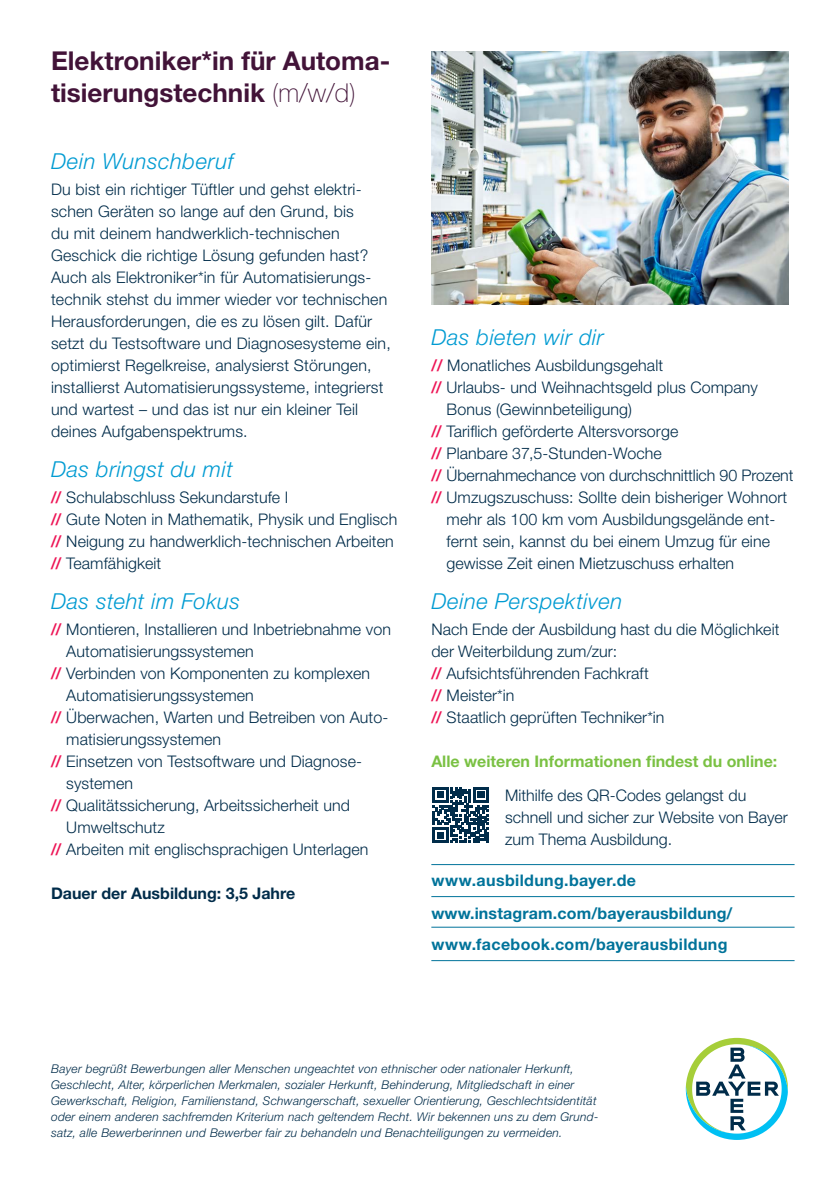
<style>
.page{position:relative;width:840px;height:1191px;background:#fff}
.page>*{position:absolute;margin:0;border:0;box-sizing:border-box;transform-origin:0 0}
.t1{font:700 26px/32px "Helvetica Neue LT Std";color:#421338}
.t2{font:italic 300 22px "Helvetica Neue LT Std";letter-spacing:.025em;color:#009bd2}
.t3{font:300 16px/22px "Helvetica Neue LT Std";letter-spacing:.005em;color:#002c4a}
.t4{font:700 16px/33px "Helvetica Neue LT Std";letter-spacing:.02em;color:#00739a}
.t5{font:700 16px "Helvetica Neue LT Std";color:#7ac143}
.t6{font:700 16px "Helvetica Neue LT Std";color:#002c4a}
.t7{font:italic 300 12px/16px "Helvetica Neue LT Std";letter-spacing:.02em;color:#002c4a}
.s1{font-weight:100}
.s2{font-weight:500;font-style:italic;color:#ed1556}
</style>
<div class="page">
<hr style="left:431px;top:864px;width:363px;height:1px;background:#00739a">
<hr style="left:431px;top:896px;width:363px;height:1px;background:#00739a">
<hr style="left:431px;top:927px;width:363px;height:1px;background:#00739a">
<hr style="left:431px;top:960px;width:363px;height:1px;background:#00739a">
<svg style="left:432px;top:787px;width:56px;height:56px"></svg>
<svg style="left:685px;top:1037px;width:102px;height:103px"></svg>
<img style="left:431px;top:51px;width:357px;height:254px">
<h1 class="t1" style="left:51px;top:44px;width:340px">Elektroniker*in für Automa&shy;tisierungstechnik <span class="s1">(m/w/d)</span></h1>
<h2 class="t2" style="left:51px;top:148px;width:184px">Dein Wunschberuf</h2>
<p class="t3" style="left:51px;top:178px;width:341px">Du bist ein richtiger Tüftler und gehst elektri&shy;schen Geräten so lange auf den Grund, bis<br>du mit deinem handwerklich-technischen Geschick die richtige Lösung gefunden hast?<br>Auch als Elektroniker*in für Automatisierungs&shy;technik stehst du immer wieder vor technischen Herausforderungen, die es zu lösen gilt. Dafür setzt du Testsoftware und Diagnosesysteme ein, optimierst Regelkreise, analysierst Störungen, installierst Automatisierungssysteme, integrierst und wartest – und das ist nur ein kleiner Teil deines Aufgabenspektrums.</p>
<h2 class="t2" style="left:51px;top:456px;width:183px">Das bringst du mit</h2>
<p class="t3" style="left:51px;top:486px;width:347px"><span class="s2">//</span> Schulabschluss Sekundarstufe I<br><span class="s2">//</span> Gute Noten in Mathematik, Physik und Englisch <span class="s2">//</span> Neigung zu handwerklich-technischen Arbeiten <span class="s2">//</span> Teamfähigkeit</p>
<h2 class="t2" style="left:51px;top:588px;width:190px">Das steht im Fokus</h2>
<p class="t3" style="left:51px;top:618px;width:341px"><span class="s2">//</span> Montieren, Installieren und Inbetriebnahme von</p>
<p class="t3" style="left:66px;top:640px;width:189px">Automatisierungssystemen</p>
<p class="t3" style="left:51px;top:662px;width:320px"><span class="s2">//</span> Verbinden von Komponenten zu komplexen</p>
<p class="t3" style="left:66px;top:684px;width:189px">Automatisierungssystemen</p>
<p class="t3" style="left:51px;top:706px;width:338px"><span class="s2">//</span> Überwachen, Warten und Betreiben von Auto-</p>
<p class="t3" style="left:66px;top:728px;width:156px">matisierungssystemen</p>
<p class="t3" style="left:51px;top:750px;width:310px"><span class="s2">//</span> Einsetzen von Testsoftware und Diagnose-</p>
<p class="t3" style="left:66px;top:772px;width:68px">systemen</p>
<p class="t3" style="left:51px;top:794px;width:300px"><span class="s2">//</span> Qualitätssicherung, Arbeitssicherheit und</p>
<p class="t3" style="left:66px;top:816px;width:100px">Umweltschutz</p>
<p class="t3" style="left:51px;top:838px;width:318px"><span class="s2">//</span> Arbeiten mit englischsprachigen Unterlagen</p>
<p class="t6" style="left:51px;top:883px;width:245px">Dauer der Ausbildung: 3,5 Jahre</p>
<h2 class="t2" style="left:431px;top:324px;width:174px">Das bieten wir dir</h2>
<p class="t3" style="left:431px;top:354px;width:233px"><span class="s2">//</span> Monatliches Ausbildungsgehalt</p>
<p class="t3" style="left:431px;top:376px;width:328px"><span class="s2">//</span> Urlaubs- und Weihnachtsgeld plus Company</p>
<p class="t3" style="left:446px;top:398px;width:187px">Bonus (Gewinnbeteiligung)</p>
<p class="t3" style="left:431px;top:420px;width:248px"><span class="s2">//</span> Tariflich geförderte Altersvorsorge</p>
<p class="t3" style="left:431px;top:442px;width:232px"><span class="s2">//</span> Planbare 37,5-Stunden-Woche</p>
<p class="t3" style="left:431px;top:464px;width:363px"><span class="s2">//</span> Übernahmechance von durchschnittlich 90 Prozent</p>
<p class="t3" style="left:431px;top:486px;width:357px"><span class="s2">//</span> Umzugszuschuss: Sollte dein bisheriger Wohnort</p>
<p class="t3" style="left:446px;top:508px;width:330px">mehr als 100 km vom Ausbildungsgelände ent-</p>
<p class="t3" style="left:446px;top:530px;width:325px">fernt sein, kannst du bei einem Umzug für eine</p>
<p class="t3" style="left:446px;top:552px;width:289px">gewisse Zeit einen Mietzuschuss erhalten</p>
<h2 class="t2" style="left:431px;top:588px;width:192px">Deine Perspektiven</h2>
<p class="t3" style="left:431px;top:618px;width:349px">Nach Ende der Ausbildung hast du die Möglichkeit der Weiterbildung zum/zur:<br><span class="s2">//</span> Aufsichtsführenden Fachkraft<br><span class="s2">//</span> Meister*in<br><span class="s2">//</span> Staatlich geprüften Techniker*in</p>
<p class="t5" style="left:431px;top:751px;width:347px">Alle weiteren Informationen findest du online:</p>
<p class="t3" style="left:505px;top:783px;width:284px">Mithilfe des QR-Codes gelangst du schnell und sicher zur Website von Bayer zum Thema Ausbildung.</p>
<p class="t4" style="left:431px;top:864px;width:302px">www.ausbildung.bayer.de www.instagram.com/bayerausbildung/</p>
<p class="t4" style="left:431px;top:928px;width:297px">www.facebook.com/bayerausbildung</p>
<p class="t7" style="left:51px;top:1060px;width:548px">Bayer begrüßt Bewerbungen aller Menschen ungeachtet von ethnischer oder nationaler Herkunft, Geschlecht, Alter, körperlichen Merkmalen, sozialer Herkunft, Behinderung, Mitgliedschaft in einer Gewerkschaft, Religion, Familienstand, Schwangerschaft, sexueller Orientierung, Geschlechtsidentität oder einem anderen sachfremden Kriterium nach geltendem Recht. Wir bekennen uns zu dem Grund&shy;satz, alle Bewerberinnen und Bewerber fair zu behandeln und Benachteiligungen zu vermeiden.</p>
</div>
